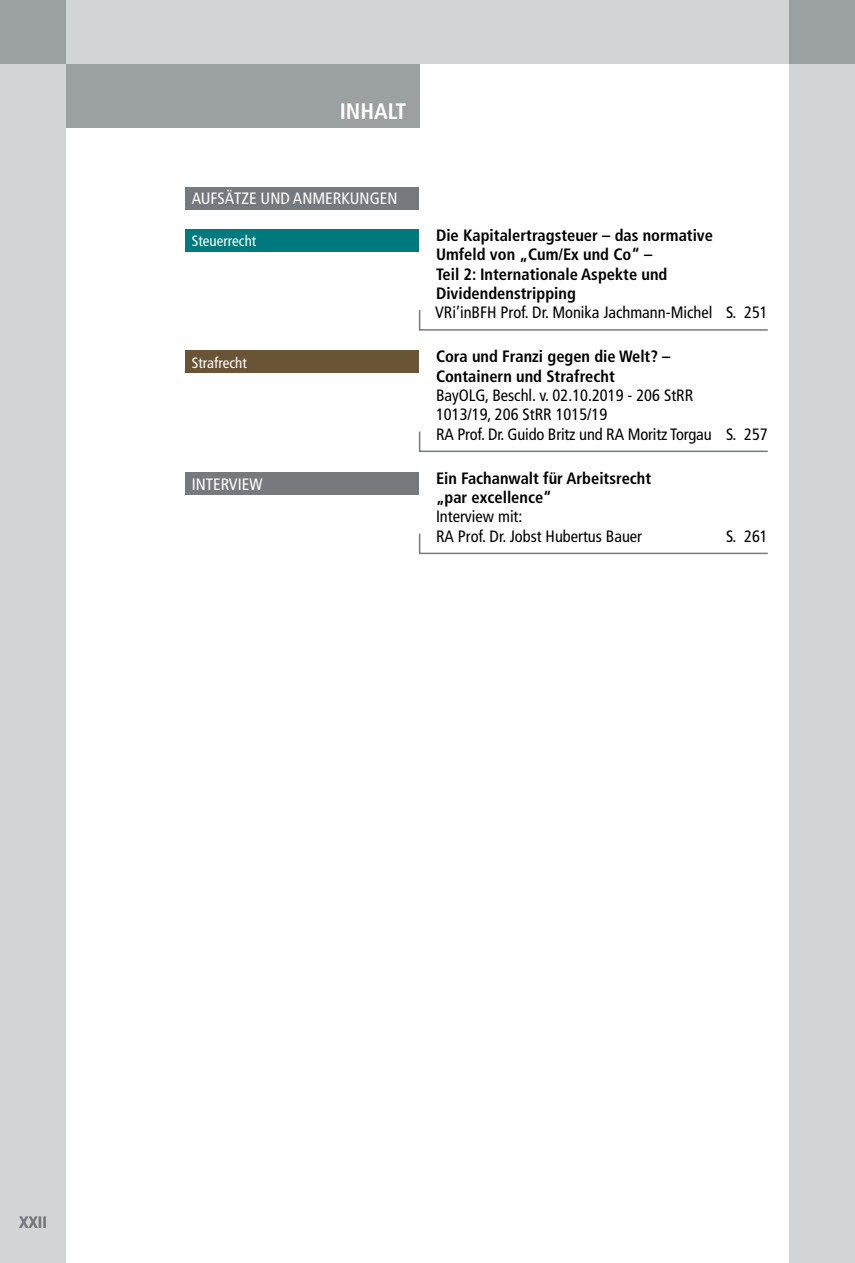
<style>
.page{position:relative;width:855px;height:1263px;background:#fff}
.page>*{position:absolute;margin:0;border:0;box-sizing:border-box;transform-origin:0 0}
.t1{font:700 condensed 22.35px "Frutiger";color:#fff}
.t2{font:700 condensed 16.5px/19.4px "Frutiger";color:#000}
.t3{font:condensed 16.5px/19.4px "Frutiger";color:#000}
.t4{font:condensed 16.5px "Frutiger";color:#fff}
.t5{font:700 condensed 16.5px "Frutiger";color:#767a7e}
.t6{font:condensed 15px "Frutiger";color:#fff}
</style>
<div class="page">
<div style="left:0;top:0;width:855px;height:64px;background:#d2d5d6"></div>
<div style="left:0;top:0;width:66px;height:1263px;background:#d2d5d6"></div>
<div style="left:789px;top:0;width:66px;height:1263px;background:#d2d5d6"></div>
<div style="left:0;top:0;width:66px;height:64px;background:#9ba0a3"></div>
<div style="left:789px;top:0;width:66px;height:64px;background:#9ba0a3"></div>
<div style="left:185px;top:187px;width:234px;height:22px;background:#767a7e"></div>
<div style="left:66px;top:64px;width:353px;height:64px;background:#9ba0a3"></div>
<div style="left:185px;top:229px;width:234px;height:23px;background:#007a7c"></div>
<svg style="left:418px;top:310px;width:350px;height:21px"></svg>
<div style="left:185px;top:351px;width:234px;height:22px;background:#695436"></div>
<svg style="left:418px;top:431px;width:350px;height:22px"></svg>
<div style="left:185px;top:472px;width:234px;height:22px;background:#767a7e"></div>
<svg style="left:418px;top:533px;width:350px;height:22px"></svg>
<h1 class="t1" style="left:340px;top:98px;width:68px">INHALT</h1>
<p class="t4" style="left:192px;top:189px;width:207px">AUFSÄTZE UND ANMERKUNGEN</p>
<p class="t4" style="left:192px;top:231px;width:72px">Steuerrecht</p>
<p class="t4" style="left:192px;top:353px;width:72px">Steuerrecht</p>
<p class="t6" style="left:192px;top:354px;width:57px">Strafrecht</p>
<p class="t4" style="left:192px;top:474px;width:72px">INTERVIEW</p>
<p class="t2" style="left:436px;top:226px;width:278px">Die Kapitalertragsteuer – das normative<br>Umfeld von „Cum/Ex und Co“ –<br>Teil 2: Internationale Aspekte und<br>Dividendenstripping</p>
<p class="t3" style="left:435px;top:303px;width:334px">VRi’inBFH Prof. Dr. Monika Jachmann-Michel S. 251</p>
<p class="t2" style="left:436px;top:347px;width:236px">Cora und Franzi gegen die Welt? –<br>Containern und Strafrecht</p>
<p class="t3" style="left:436px;top:386px;width:333px">BayOLG, Beschl. v. 02.10.2019 - 206 StRR<br>1013/19, 206 StRR 1015/19<br>RA Prof. Dr. Guido Britz und RA Moritz Torgau S. 257</p>
<p class="t2" style="left:436px;top:468px;width:217px">Ein Fachanwalt für Arbeitsrecht „par excellence“</p>
<p class="t3" style="left:436px;top:507px;width:208px">Interview mit:<br>RA Prof. Dr. Jobst Hubertus Bauer</p>
<p class="t3" style="left:726px;top:526px;width:43px">S. 261</p>
<p class="t5" style="left:19px;top:1213px;width:30px">XXII</p>
</div>
